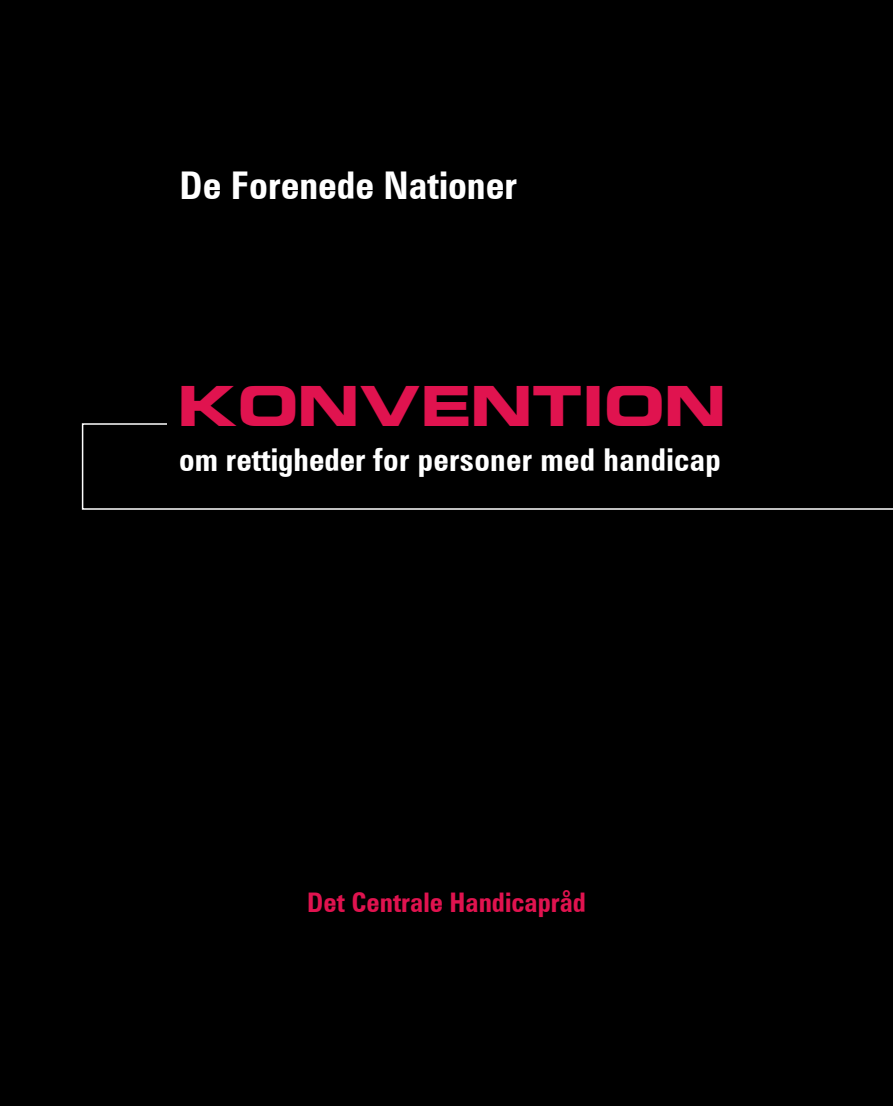
<style>
.page{position:relative;width:893px;height:1106px;background:#000}
.page>*{position:absolute;margin:0;border:0;box-sizing:border-box;transform-origin:0 0}
.t1{font:700 49.5px "Arrival";letter-spacing:.02em;color:#e0134f}
.t2{font:700 condensed 38.25px "Zurich BT";color:#fff}
.t3{font:700 condensed 31.5px "Zurich BT";letter-spacing:.01em;color:#fff}
.t4{font:700 condensed 27px "Zurich BT";color:#e0134f}
</style>
<div class="page">
<svg style="left:82px;top:423px;width:811px;height:87px"></svg>
<div style="left:168px;top:412px;width:725px;height:23px;background:#000"></div>
<p class="t2" style="left:179px;top:162px;width:339px">De Forenede Nationer</p>
<p class="t1" style="left:179px;top:370px;width:547px">KONVENTION</p>
<p class="t3" style="left:179px;top:440px;width:543px">om rettigheder for personer med handicap</p>
<p class="t4" style="left:307px;top:886px;width:281px">Det Centrale Handicapråd</p>
</div>
